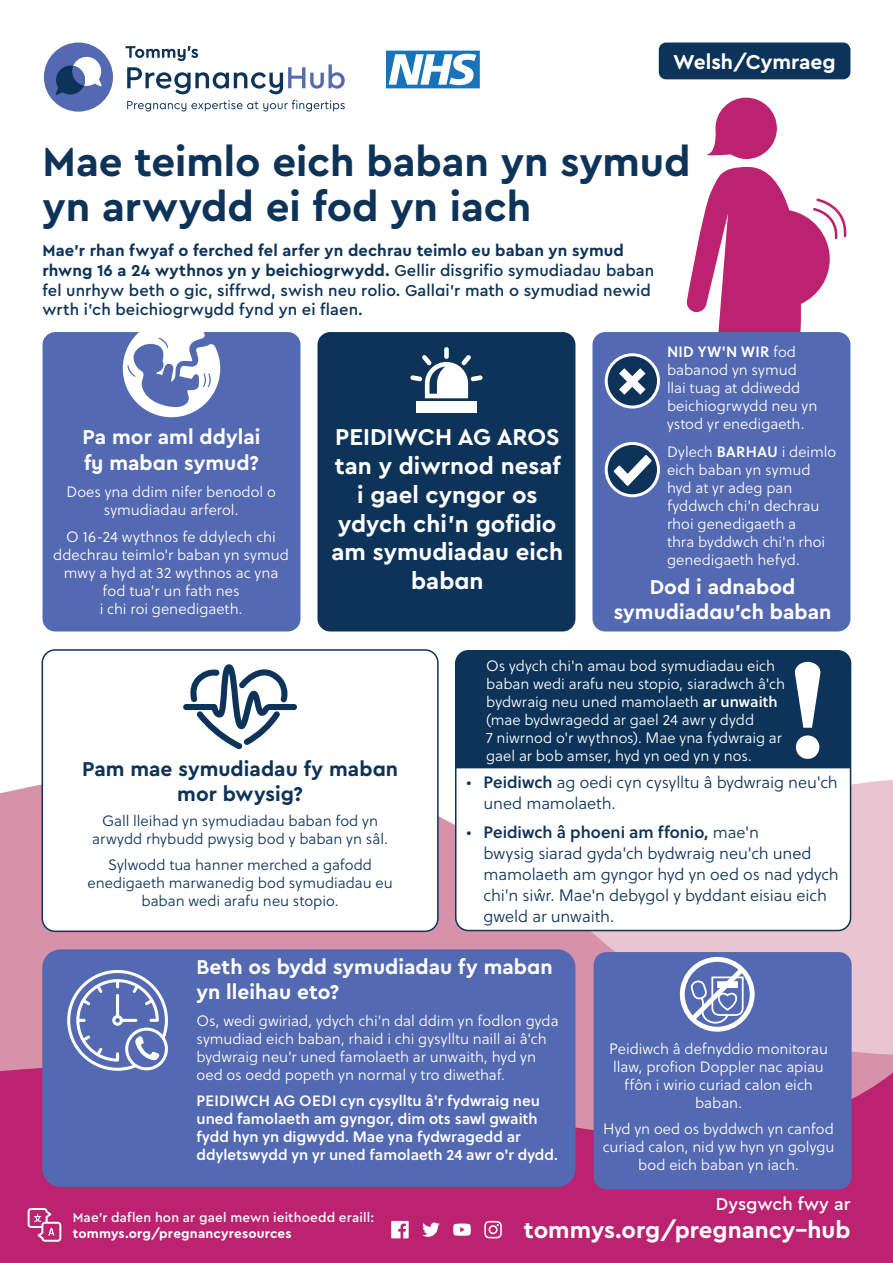
<style>
.page{position:relative;width:893px;height:1263px;background:#fff}
.page>*{position:absolute;margin:0;border:0;box-sizing:border-box;transform-origin:0 0}
.HEAD{font:700 42px/45px "Cera Pro";letter-spacing:-.005em;color:#0e3359}
.do_not_wait_REV{font:700 24px/28.8px "Cera Pro";color:#fff;text-align:center}
.Web_BLUE{font:700 24px "Cera Pro";color:#fff}
.BOX_HEAD_REV_LEFT{font:700 21px/25.2px "Cera Pro";color:#fff}
.BOX_HEAD_REV{font:700 21px/25.2px "Cera Pro";color:#0e3359;text-align:center}
.BOX_HEAD_BLUE_centre{font:700 21px/25.2px "Cera Pro";color:#fff;text-align:center}
.BOX_HEAD_REV-2{font:700 21px/25.2px "Cera Pro";color:#fff}
.Language{font:700 21px "Cera Pro";color:#fff}
.Web_lead_in_BLUE{font:500 18px "Cera Pro";color:#fff}
.OPENING{font:500 16.5px/19.8px "Cera Pro";letter-spacing:.005em;color:#0e3359}
.t1{font:16.5px/21px "Soleil Lt";letter-spacing:-.005em;color:#0e3359}
.BOX_REV_LEFT{font:15px/18px "Soleil Lt";color:#fff}
.box_blue_LEFT{font:15px/18px "Soleil Lt";color:#fff}
.BOX_REV_CENTRE{font:15px/18px "Soleil Lt";color:#0e3359;text-align:center}
.BOX_REV_CENTRE-2{font:15px/18px "Soleil Lt";color:#fff;text-align:center}
.BOX_REV_LEFT-2{font:15px/18px "Soleil Sb";letter-spacing:.005em;color:#fff}
.Languages_box{font:500 13.5px/16.2px "Cera Pro";letter-spacing:.015em;color:#fff}
.s1{font-weight:700}
.s2{font-family:"Soleil Sb"}
</style>
<div class="page">
<svg style="left:0;top:765px;width:893px;height:294px;background:#deaabc"></svg>
<div style="left:0;top:1059px;width:893px;height:204px;background:#bb2270"></div>
<div style="left:43px;top:332px;width:257px;height:299px;background:#5369b1;border-radius:13px"></div>
<div style="left:456px;top:651px;width:394px;height:279px;background:#fff;border-radius:13px"></div>
<div style="left:456px;top:651px;width:394px;height:117px;background:#0e3359"></div>
<div style="left:455px;top:650px;width:396px;height:281px;border:2px solid #0e3359;border-radius:13px"></div>
<svg style="left:123px;top:332px;width:97px;height:85px"></svg>
<div style="left:592px;top:332px;width:258px;height:299px;background:#5369b1;border-radius:13px"></div>
<div style="left:317px;top:332px;width:258px;height:299px;background:#0e3359;border-radius:13px"></div>
<div style="left:42px;top:650px;width:396px;height:281px;background:#fff;border-radius:13px"></div>
<div style="left:42px;top:649px;width:397px;height:283px;border:2px solid #0e3359;border-radius:13px"></div>
<div style="left:606px;top:355px;width:52px;height:52px;background:#0e3359;border-radius:50%"></div>
<div style="left:605px;top:353px;width:55px;height:55px;border:3px solid #fff;border-radius:50%"></div>
<svg style="left:619px;top:368px;width:26px;height:27px"></svg>
<svg style="left:606px;top:443px;width:52px;height:53px"></svg>
<div style="left:605px;top:442px;width:55px;height:55px;border:3px solid #fff;border-radius:50%"></div>
<svg style="left:614px;top:455px;width:37px;height:31px"></svg>
<svg style="left:795px;top:662px;width:25px;height:97px"></svg>
<div style="left:42px;top:949px;width:533px;height:238px;background:#5369b1;border-radius:18px"></div>
<div style="left:594px;top:952px;width:258px;height:237px;background:#5369b1;border-radius:13px"></div>
<svg style="left:28px;top:1208px;width:33px;height:34px"></svg>
<svg style="left:183px;top:664px;width:114px;height:85px"></svg>
<svg style="left:686px;top:98px;width:161px;height:238px"></svg>
<div style="left:770px;top:239px;width:49px;height:39px;background:#bb2270"></div>
<div style="left:659px;top:43px;width:191px;height:36px;background:#0e3359;border-radius:7px"></div>
<svg style="left:680px;top:957px;width:75px;height:75px"></svg>
<div style="left:444px;top:347px;width:5px;height:12px;background:#fff;border-radius:2px"></div>
<div style="left:416px;top:402px;width:61px;height:11px;background:#fff"></div>
<svg style="left:410px;top:355px;width:73px;height:43px"></svg>
<svg style="left:67px;top:970px;width:101px;height:101px"></svg>
<svg style="left:386px;top:51px;width:94px;height:37px"></svg>
<div style="left:44px;top:43px;width:69px;height:69px;background:#5369b1;border-radius:50%"></div>
<svg style="left:127px;top:100px;width:218px;height:11px"></svg>
<svg style="left:126px;top:46px;width:219px;height:48px"></svg>
<svg style="left:55px;top:57px;width:47px;height:38px"></svg>
<svg style="left:391px;top:1221px;width:18px;height:17px"></svg>
<svg style="left:453px;top:1223px;width:18px;height:13px"></svg>
<svg style="left:422px;top:1222px;width:18px;height:15px"></svg>
<svg style="left:484px;top:1221px;width:18px;height:17px"></svg>
<p class="Language" style="left:673px;top:48px;width:164px">Welsh/Cymraeg</p>
<p class="HEAD" style="left:43px;top:138px;width:649px">Mae teimlo eich baban yn symud yn arwydd ei fod yn iach</p>
<p class="OPENING" style="left:43px;top:240px;width:613px"><span class="s1">Mae'r rhan fwyaf o ferched fel arfer yn dechrau teimlo eu baban yn symud rhwng 16 a 24 wythnos yn y beichiogrwydd.</span> Gellir disgrifio symudiadau baban fel unrhyw beth o gic, siffrwd, swish neu rolio. Gallai'r math o symudiad newid wrth i'ch beichiogrwydd fynd yn ei flaen.</p>
<p class="BOX_HEAD_REV-2" style="left:83px;top:424px;width:179px">Pa mor aml ddylai fy maban symud?</p>
<p class="BOX_REV_CENTRE-2" style="left:66px;top:484px;width:211px">Does yna ddim nifer benodol o symudiadau arferol.</p>
<p class="BOX_REV_CENTRE-2" style="left:53px;top:528px;width:237px">O 16-24 wythnos fe ddylech chi ddechrau teimlo'r baban yn symud mwy a hyd at 32 wythnos ac yna fod tua'r un fath nes<br>i chi roi genedigaeth.</p>
<p class="do_not_wait_REV" style="left:332px;top:422px;width:233px">PEIDIWCH AG AROS tan y diwrnod nesaf i gael cyngor os ydych chi'n gofidio am symudiadau eich baban</p>
<p class="box_blue_LEFT" style="left:667px;top:343px;width:152px"><span class="s2">NID YW'N WIR</span> fod babanod yn symud llai tuag at ddiwedd beichiogrwydd neu yn ystod yr enedigaeth.</p>
<p class="box_blue_LEFT" style="left:667px;top:443px;width:171px">Dylech <span class="s2">BARHAU</span> i deimlo eich baban yn symud hyd at yr adeg pan fyddwch chi'n dechrau rhoi genedigaeth a<br>thra byddwch chi'n rhoi genedigaeth hefyd.</p>
<p class="BOX_HEAD_BLUE_centre" style="left:614px;top:573px;width:219px">Dod i adnabod symudiadau'ch baban</p>
<p class="BOX_HEAD_REV" style="left:82px;top:755px;width:318px">Pam mae symudiadau fy maban mor bwysig?</p>
<p class="BOX_REV_CENTRE" style="left:92px;top:812px;width:297px">Gall lleihad yn symudiadau baban fod yn arwydd rhybudd pwysig bod y baban yn sâl.</p>
<p class="BOX_REV_CENTRE" style="left:87px;top:857px;width:307px">Sylwodd tua hanner merched a gafodd enedigaeth marwanedig bod symudiadau eu baban wedi arafu neu stopio.</p>
<p class="BOX_REV_LEFT" style="left:486px;top:657px;width:300px">Os ydych chi'n amau bod symudiadau eich baban wedi arafu neu stopio, siaradwch â'ch bydwraig neu uned mamolaeth <span class="s2">ar unwaith </span>(mae bydwragedd ar gael 24 awr y dydd<br>7 niwrnod o'r wythnos). Mae yna fydwraig ar gael ar bob amser, hyd yn oed yn y nos.</p>
<p class="t1" style="left:484px;top:772px;width:356px;text-indent:-17px">• <span class="s2">Peidiwch</span> ag oedi cyn cysylltu â bydwraig neu'ch uned mamolaeth.</p>
<p class="t1" style="left:484px;top:822px;width:357px;text-indent:-17px">• <span class="s2">Peidiwch â phoeni am ffonio,</span> mae'n<br>bwysig siarad gyda'ch bydwraig neu'ch uned mamolaeth am gyngor hyd yn oed os nad ydych chi'n siŵr. Mae'n debygol y byddant eisiau eich gweld ar unwaith.</p>
<p class="BOX_HEAD_REV_LEFT" style="left:196px;top:953px;width:358px">Beth os bydd symudiadau fy maban yn lleihau eto?</p>
<p class="BOX_REV_LEFT" style="left:196px;top:1012px;width:364px">Os, wedi gwiriad, ydych chi'n dal ddim yn fodlon gyda symudiad eich baban, rhaid i chi gysylltu naill ai â'ch bydwraig neu'r uned famolaeth ar unwaith, hyd yn oed os oedd popeth yn normal y tro diwethaf.</p>
<p class="BOX_REV_LEFT-2" style="left:196px;top:1092px;width:363px">PEIDIWCH AG OEDI cyn cysylltu â'r fydwraig neu uned famolaeth am gyngor, dim ots sawl gwaith fydd hyn yn digwydd. Mae yna fydwragedd ar ddyletswydd yn yr uned famolaeth 24 awr o'r dydd.</p>
<p class="BOX_REV_LEFT" style="left:609px;top:1040px;width:220px;text-align:center">Peidiwch â defnyddio monitorau llaw, profion Doppler nac apiau ffôn i wirio curiad calon eich baban.</p>
<p class="BOX_REV_LEFT" style="left:603px;top:1121px;width:233px;text-align:center">Hyd yn oed os byddwch yn canfod curiad calon, nid yw hyn yn golygu bod eich baban yn iach.</p>
<p class="Languages_box" style="left:73px;top:1209px;width:303px">Mae'r daflen hon ar gael mewn ieithoedd eraill: <span class="s1">tommys.org/pregnancyresources</span></p>
<p class="Web_lead_in_BLUE" style="left:716px;top:1191px;width:136px">Dysgwch fwy ar</p>
<p class="Web_BLUE" style="left:524px;top:1214px;width:328px">tommys.org/pregnancy–hub</p>
</div>
